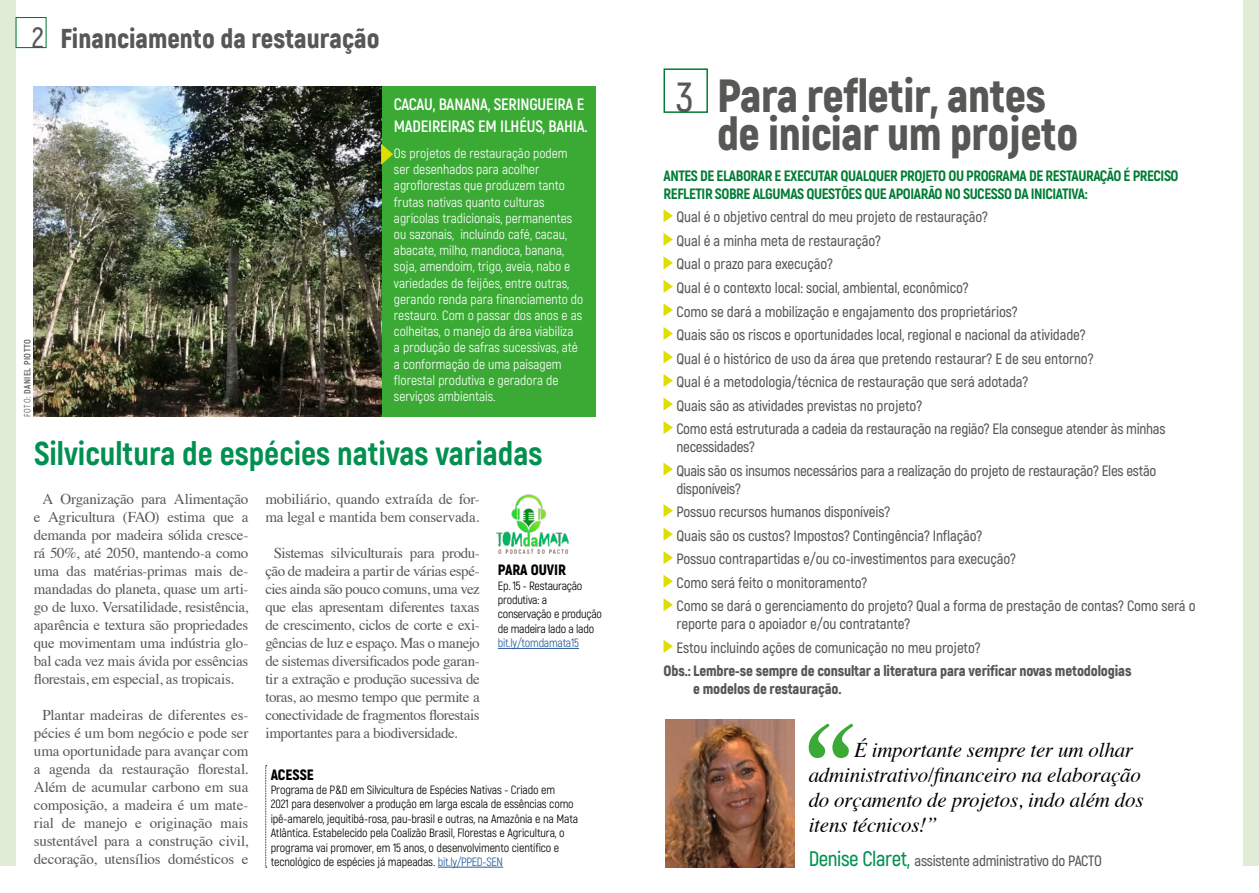
<style>
.page{position:relative;width:1259px;height:893px;background:#fff}
.page>*{position:absolute;margin:0;border:0;box-sizing:border-box;transform-origin:0 0}
.t1{font:900 46.5px "Akrobat";letter-spacing:-.01em;color:#575756}
.t2{font:800 33px "Akrobat";color:#019050}
.t3{font:900 27.3px "Akrobat";color:#575756}
.t4{font:italic 21px/25.2px "Times";letter-spacing:-.01em;color:#000}
.t5{font:700 16.5px/22.5px "Akrobat";letter-spacing:-.01em;color:#fff}
.t6{font:15px/18px "Times";letter-spacing:-.01em;color:#575756;text-align:justify}
.t7{font:600 15px/23.5px "Akrobat";letter-spacing:-.01em;color:#575756}
.t8{font:800 15px/18px "Akrobat";letter-spacing:-.03em;color:#007c34}
.t9{font:900 15px/18px "Akrobat";letter-spacing:-.01em;color:#575756}
.t10{font:900 15px "Akrobat";color:#000}
.t11{font:13.5px/16.2px "Akrobat";color:#fff}
.t12{font:12px/14.4px "Akrobat";letter-spacing:-.01em;color:#000}
.t13{font:12px "Akrobat";letter-spacing:-.02em;color:#275b9b}
.t14{font:700 9px "Akrobat";letter-spacing:.05em;color:#575756}
.s1{font-weight:600;font-size:29.4px}
.s2{font-weight:400}
.s3{color:#275b9b}
.s4{font-weight:600;font-size:42px}
.s5{font-size:21px;color:#019050}
</style>
<div class="page">
<div style="left:1243px;top:0;width:16px;height:865px;background:#e0ecd5"></div>
<div style="left:0;top:0;width:16px;height:865px;background:#e0ecd5"></div>
<div style="left:16px;top:17px;width:31px;height:31px;border:1px solid #007c34"></div>
<svg style="left:265px;top:765px;width:2px;height:103px"></svg>
<hr style="left:438px;top:867px;width:65px;height:1px;background:#275b9b">
<svg style="left:663px;top:209px;width:10px;height:13px"></svg>
<svg style="left:663px;top:233px;width:10px;height:13px"></svg>
<svg style="left:663px;top:256px;width:10px;height:13px"></svg>
<svg style="left:663px;top:280px;width:10px;height:13px"></svg>
<svg style="left:663px;top:303px;width:10px;height:13px"></svg>
<svg style="left:663px;top:327px;width:10px;height:13px"></svg>
<svg style="left:663px;top:350px;width:10px;height:14px"></svg>
<svg style="left:663px;top:374px;width:10px;height:13px"></svg>
<svg style="left:663px;top:397px;width:10px;height:14px"></svg>
<svg style="left:663px;top:421px;width:10px;height:13px"></svg>
<svg style="left:663px;top:462px;width:10px;height:14px"></svg>
<svg style="left:663px;top:504px;width:10px;height:13px"></svg>
<svg style="left:663px;top:528px;width:10px;height:13px"></svg>
<svg style="left:663px;top:551px;width:10px;height:13px"></svg>
<svg style="left:663px;top:575px;width:10px;height:13px"></svg>
<svg style="left:663px;top:598px;width:10px;height:13px"></svg>
<svg style="left:663px;top:640px;width:10px;height:13px"></svg>
<div style="left:663px;top:68px;width:45px;height:45px;border:2px solid #007c34"></div>
<div style="left:380px;top:86px;width:215px;height:331px;background:#3aaa35"></div>
<img style="left:34px;top:86px;width:347px;height:331px">
<svg style="left:381px;top:144px;width:12px;height:21px"></svg>
<hr style="left:498px;top:648px;width:81px;height:1px;background:#275b9b">
<img style="left:497px;top:494px;width:72px;height:60px">
<svg style="left:808px;top:723px;width:45px;height:35px"></svg>
<img style="left:665px;top:719px;width:129px;height:149px">
<h3 class="t3" style="left:32px;top:21px;width:349px"><span class="s1">2</span> Financiamento da restauração</h3>
<p class="t14" style="left:22px;top:417px;width:79px;rotate:-90deg"><span class="s2">FOTO:</span> DANIEL PIOTTO</p>
<p class="t5" style="left:394px;top:93px;width:195px">CACAU, BANANA, SERINGUEIRA E<br>MADEIREIRAS EM ILHÉUS, BAHIA.</p>
<p class="t11" style="left:394px;top:145px;width:175px">Os projetos de restauração podem</p>
<p class="t11" style="left:394px;top:161px;width:191px">ser desenhados para acolher agroflorestas que produzem tanto frutas nativas quanto culturas agrícolas tradicionais, permanentes ou sazonais, incluindo café, cacau, abacate, milho, mandioca, banana, soja, amendoim, trigo, aveia, nabo e variedades de feijões, entre outras, gerando renda para financiamento do restauro. Com o passar dos anos e as colheitas, o manejo da área viabiliza<br>a produção de safras sucessivas, até a conformação de uma paisagem florestal produtiva e geradora de serviços ambientais.</p>
<h2 class="t2" style="left:34px;top:433px;width:510px">Silvicultura de espécies nativas variadas</h2>
<p class="t6" style="left:34px;top:489px;width:216px;text-indent:9px">A Organização para Alimentação e Agricultura (FAO) estima que a demanda por madeira sólida cresce&shy;rá 50%, até 2050, mantendo-a como uma das matérias-primas mais de&shy;mandadas do planeta, quase um arti&shy;go de luxo. Versatilidade, resistência, aparência e textura são propriedades que movimentam uma indústria glo&shy;bal cada vez mais ávida por essências florestais, em especial, as tropicais.</p>
<p class="t6" style="left:34px;top:705px;width:216px;text-align:center">Plantar madeiras de diferentes es&shy;pécies é um bom negócio e pode ser uma oportunidade para avançar com a agenda da restauração florestal.<br>Além de acumular carbono em sua composição, a madeira é um mate&shy;rial de manejo e originação mais sustentável para a construção civil, decoração, utensílios domésticos e</p>
<p class="t6" style="left:265px;top:489px;width:216px">mobiliário, quando extraída de for&shy;ma legal e mantida bem conservada.</p>
<p class="t6" style="left:265px;top:543px;width:216px;text-indent:9px">Sistemas silviculturais para produ&shy;ção de madeira a partir de várias espé&shy;cies ainda são pouco comuns, uma vez que elas apresentam diferentes taxas de crescimento, ciclos de corte e exi&shy;gências de luz e espaço. Mas o manejo de sistemas diversificados pode garan&shy;tir a extração e produção sucessiva de toras, ao mesmo tempo que permite a conectividade de fragmentos florestais importantes para a biodiversidade.</p>
<p class="t10" style="left:498px;top:560px;width:70px">PARA OUVIR</p>
<p class="t12" style="left:498px;top:578px;width:106px">Ep. 15 - Restauração produtiva: a conservação e produção de madeira lado a lado</p>
<p class="t13" style="left:498px;top:636px;width:83px">bit.ly/tomdamata15</p>
<p class="t10" style="left:271px;top:764px;width:45px">ACESSE</p>
<p class="t12" style="left:271px;top:782px;width:309px">Programa de P&amp;D em Silvicultura de Espécies Nativas - Criado em<br>2021 para desenvolver a produção em larga escala de essências como ipê-amarelo, jequitibá-rosa, pau-brasil e outras, na Amazônia e na Mata Atlântica. Estabelecido pela Coalizão Brasil, Florestas e Agricultura, o programa vai promover, em 15 anos, o desenvolvimento científico e tecnológico de espécies já mapeadas. <span class="s3">bit.ly/PPED-SEN</span></p>
<h1 class="t1" style="left:676px;top:66px;width:371px"><span class="s4">3</span> Para refletir, antes</h1>
<h1 class="t1" style="left:717px;top:103px;width:363px">de iniciar um projeto</h1>
<p class="t8" style="left:663px;top:167px;width:516px">ANTES DE ELABORAR E EXECUTAR QUALQUER PROJETO OU PROGRAMA DE RESTAURAÇÃO É PRECISO<br>REFLETIR SOBRE ALGUMAS QUESTÕES QUE APOIARÃO NO SUCESSO DA INICIATIVA:</p>
<p class="t7" style="left:676px;top:205px;width:490px">Qual é o objetivo central do meu projeto de restauração?<br>Qual é a minha meta de restauração?<br>Qual o prazo para execução?<br>Qual é o contexto local: social, ambiental, econômico?<br>Como se dará a mobilização e engajamento dos proprietários?<br>Quais são os riscos e oportunidades local, regional e nacional da atividade?<br>Qual é o histórico de uso da área que pretendo restaurar? E de seu entorno?<br>Qual é a metodologia/técnica de restauração que será adotada?<br>Quais são as atividades previstas no projeto?<br>Como está estruturada a cadeia da restauração na região? Ela consegue atender às minhas</p>
<p class="t7" style="left:676px;top:435px;width:481px">necessidades?<br>Quais são os insumos necessários para a realização do projeto de restauração? Eles estão</p>
<p class="t7" style="left:676px;top:477px;width:520px">disponíveis?<br>Possuo recursos humanos disponíveis?<br>Quais são os custos? Impostos? Contingência? Inflação?<br>Possuo contrapartidas e/ou co-investimentos para execução?<br>Como será feito o monitoramento?<br>Como se dará o gerenciamento do projeto? Qual a forma de prestação de contas? Como será o</p>
<p class="t7" style="left:676px;top:612px;width:305px">reporte para o apoiador e/ou contratante?<br>Estou incluindo ações de comunicação no meu projeto?</p>
<p class="t9" style="left:693px;top:662px;width:440px;text-indent:-30px">Obs.: Lembre-se sempre de consultar a literatura para verificar novas metodologias e modelos de restauração.</p>
<h3 class="t4" style="left:808px;top:736px;width:336px;text-indent:45px">É importante sempre ter um olhar administrativo/financeiro na elaboração do orçamento de projetos, indo além dos itens técnicos!”</h3>
<p class="t7" style="left:808px;top:849px;width:295px"><span class="s5">Denise Claret,</span> assistente administrativo do PACTO</p>
</div>
